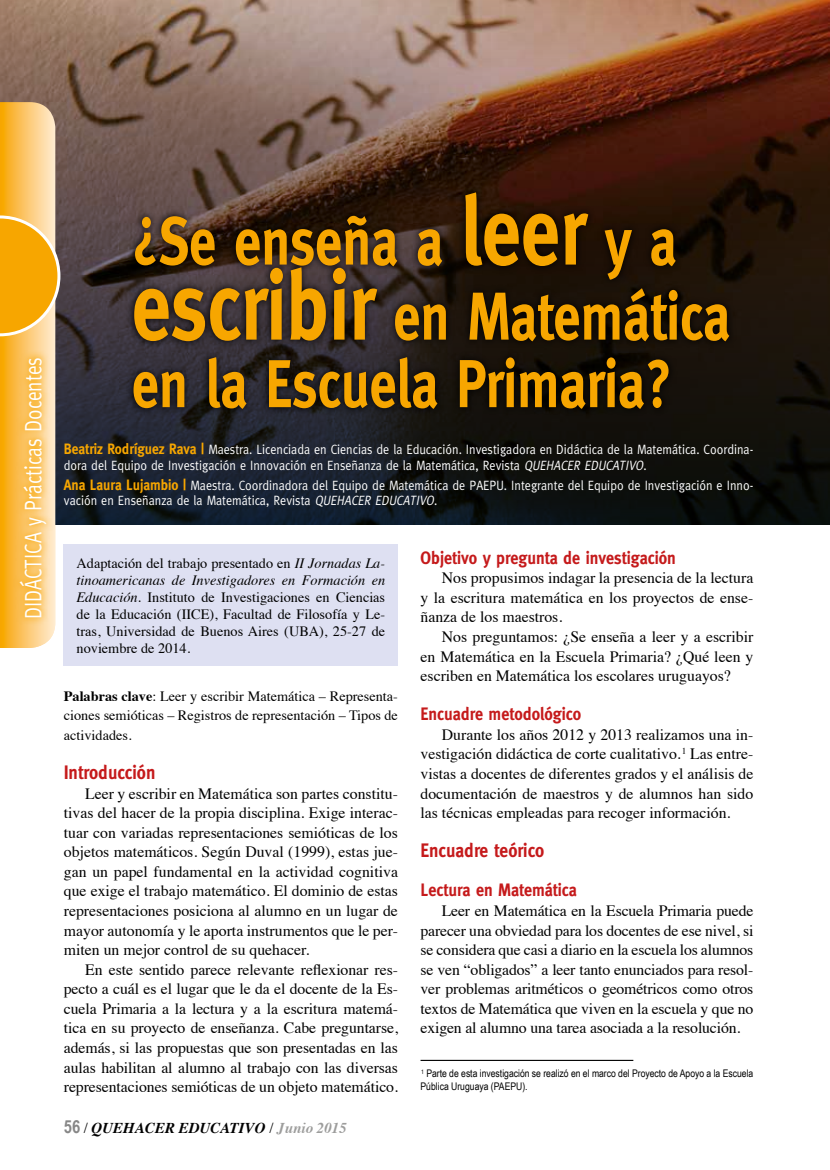
<style>
.page{position:relative;width:830px;height:1170px;background:#fff}
.page>*{position:absolute;margin:0;border:0;box-sizing:border-box;transform-origin:0 0}
.t1{font:700 67.5px/75px "Meta";color:#f7a600;scale:.8 1}
.t2{font:24px "Meta";color:#fff;scale:.8 1}
.t3{font:700 19.5px "Meta";color:#c51a1b;scale:.9 1}
.t4{font:700 18px "Meta";color:#c51a1b;scale:.9 1}
.t5{font:15.75px/19.5px "Times";color:#000;text-align:justify}
.t6{font:italic 700 15px "Times";color:#000}
.t7{font:14.25px/17.1px "Times";color:#000;text-align:justify}
.t8{font:13.5px/15.5px "Meta";color:#fff;scale:.9 1}
.t9{font:10.5px/12.6px "Arial Narrow";color:#000}
.s1{font-size:97.5px}
.s2{font-weight:700;font-size:15px;color:#f7a600}
.s3{font-style:italic}
.s4{font-weight:700}
.s5{font-family:"Arial Narrow";font-style:normal;font-size:18px;color:#878787}
.s6{font-weight:400;font-style:normal}
.s7{color:#9d9d9c}
</style>
<div class="page">
<img style="left:0;top:0;width:829px;height:524px">
<div style="left:64px;top:544px;width:334px;height:122px;background:#dee0f2"></div>
<hr style="left:420px;top:1059px;width:213px;height:1px;background:#000">
<svg style="left:125px;top:184px;width:611px;height:232px;background:#201713"></svg>
<svg style="left:0;top:102px;width:60px;height:546px;background:#ecb54b"></svg>
<svg style="left:12px;top:350px;width:41px;height:275px;background:#fbc669"></svg>
<h2 class="t2" style="left:19px;top:619px;width:329px;rotate:-90deg">DIDÁCTICA y Prácticas Docentes</h2>
<h1 class="t1" style="left:132px;top:203px;width:748px">¿Se enseña a <span class="s1">leer</span> y a <span class="s1">escribir</span> en Matemática</h1>
<h1 class="t1" style="left:132px;top:346px;width:676px">en la Escuela Primaria?</h1>
<p class="t8" style="left:64px;top:442px;width:767px"><span class="s2">Beatriz Rodríguez Rava |</span> Maestra. Licenciada en Ciencias de la Educación. Investigadora en Didáctica de la Matemática. Coordina&shy;dora del Equipo de Investigación e Innovación en Enseñanza de la Matemática, Revista <span class="s3">QUEHACER EDUCATIVO</span>.</p>
<p class="t8" style="left:64px;top:477px;width:767px"><span class="s2">Ana Laura Lujambio |</span> Maestra. Coordinadora del Equipo de Matemática de PAEPU. Integrante del Equipo de Investigación e Inno&shy;vación en Enseñanza de la Matemática, Revista <span class="s3">QUEHACER EDUCATIVO</span>.</p>
<p class="t7" style="left:77px;top:553px;width:310px">Adaptación del trabajo presentado en <span class="s3">II Jornadas La&shy;tinoamericanas de Investigadores en Formación en Educación</span>. Instituto de Investigaciones en Ciencias de la Educación (IICE), Facultad de Filosofía y Le&shy;tras, Universidad de Buenos Aires (UBA), 25-27 de noviembre de 2014.</p>
<p class="t7" style="left:64px;top:685px;width:335px;line-height:19.5px"><span class="s4">Palabras clave</span>: Leer y escribir Matemática – Representa&shy;ciones semióticas – Registros de representación – Tipos de actividades.</p>
<p class="t3" style="left:64px;top:760px;width:103px">Introducción</p>
<p class="t5" style="left:64px;top:782px;width:335px;text-indent:21px">Leer y escribir en Matemática son partes constitu&shy;tivas del hacer de la propia disciplina. Exige interac&shy;tuar con variadas representaciones semióticas de los objetos matemáticos. Según Duval (1999), estas jue&shy;gan un papel fundamental en la actividad cognitiva que exige el trabajo matemático. El dominio de estas representaciones posiciona al alumno en un lugar de mayor autonomía y le aporta instrumentos que le per&shy;miten un mejor control de su quehacer.</p>
<p class="t5" style="left:64px;top:958px;width:335px;text-indent:21px">En este sentido parece relevante reflexionar res&shy;pecto a cuál es el lugar que le da el docente de la Es&shy;cuela Primaria a la lectura y a la escritura matemá&shy;tica en su proyecto de enseñanza. Cabe preguntarse, además, si las propuestas que son presentadas en las aulas habilitan al alumno al trabajo con las diversas representaciones semióticas de un objeto matemático.</p>
<p class="t6" style="left:64px;top:1113px;width:284px"><span class="s5">56</span> <span class="s6">/</span> QUEHACER EDUCATIVO <span class="s6">/</span> <span class="s7">Junio 2015</span></p>
<p class="t4" style="left:420px;top:547px;width:285px">Objetivo y pregunta de investigación</p>
<p class="t5" style="left:420px;top:567px;width:334px;text-indent:21px">Nos propusimos indagar la presencia de la lectura y la escritura matemática en los proyectos de ense&shy;ñanza de los maestros.</p>
<p class="t5" style="left:420px;top:625px;width:334px;text-indent:21px">Nos preguntamos: ¿Se enseña a leer y a escribir en Matemática en la Escuela Primaria? ¿Qué leen y escriben en Matemática los escolares uruguayos?</p>
<p class="t4" style="left:420px;top:703px;width:180px">Encuadre metodológico</p>
<p class="t5" style="left:420px;top:723px;width:334px;text-indent:21px">Durante los años 2012 y 2013 realizamos una in&shy;vestigación didáctica de corte cualitativo.<sup>1</sup> Las entre&shy;vistas a docentes de diferentes grados y el análisis de documentación de maestros y de alumnos han sido las técnicas empleadas para recoger información.</p>
<p class="t3" style="left:420px;top:839px;width:139px">Encuadre teórico</p>
<p class="t4" style="left:420px;top:879px;width:175px">Lectura en Matemática</p>
<p class="t5" style="left:420px;top:899px;width:334px;text-indent:21px">Leer en Matemática en la Escuela Primaria puede parecer una obviedad para los docentes de ese nivel, si se considera que casi a diario en la escuela los alumnos se ven “obligados” a leer tanto enunciados para resol&shy;ver problemas aritméticos o geométricos como otros textos de Matemática que viven en la escuela y que no exigen al alumno una tarea asociada a la resolución.</p>
<p class="t9" style="left:420px;top:1066px;width:334px"><sup>1</sup> Parte de esta investigación se realizó en el marco del Proyecto de Apoyo a la Escuela<br>Pública Uruguaya (PAEPU).</p>
</div>
